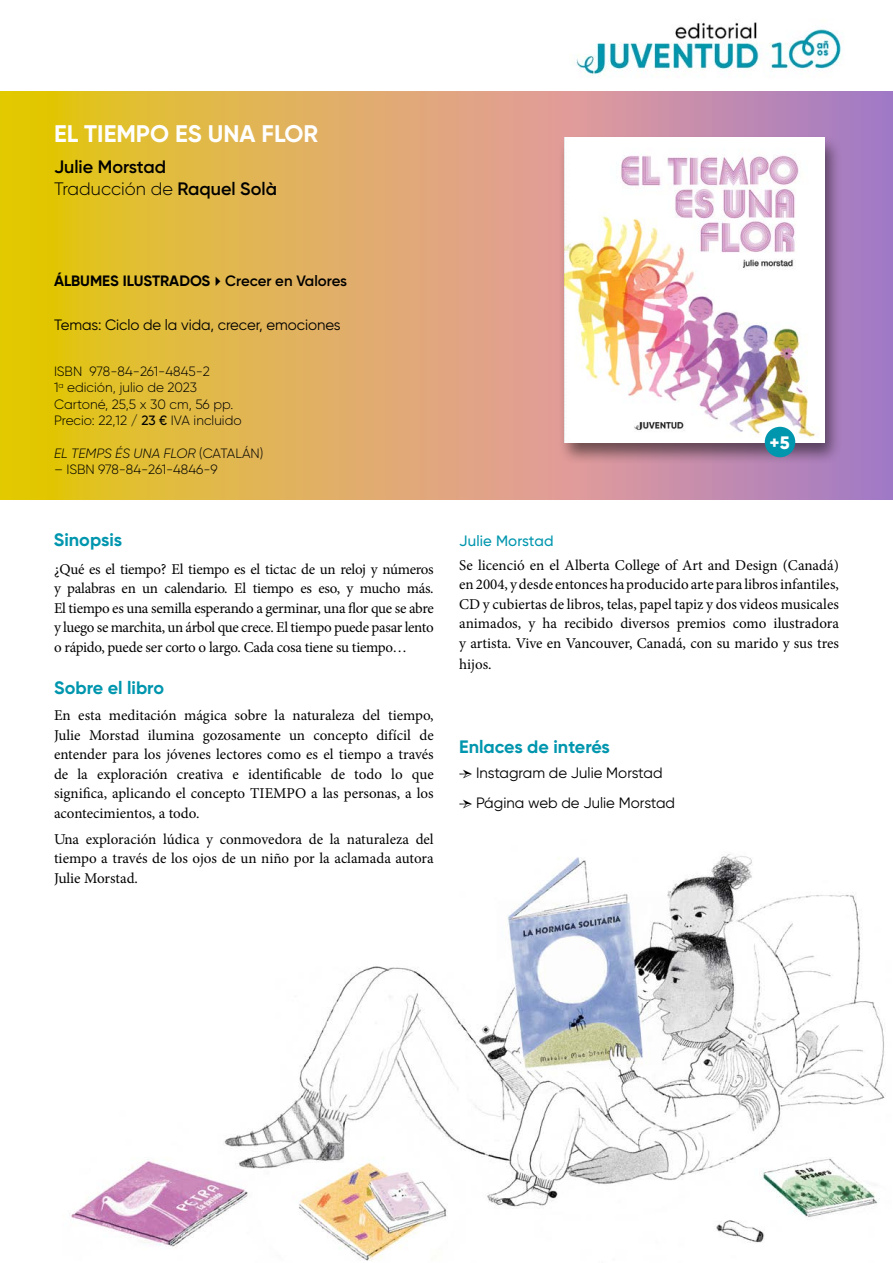
<style>
.page{position:relative;width:893px;height:1263px;background:#fff}
.page>*{position:absolute;margin:0;border:0;box-sizing:border-box;transform-origin:0 0}
.t1{font:700 24px "Gilroy";color:#fff}
.t2{font:700 18px "Gilroy";color:#0096ae}
.t3{font:600 18px/22.5px "Gilroy";color:#000}
.t4{font:800 18px "Gilroy";color:#fff}
.t5{font:15px/19.5px "Minion Pro";letter-spacing:-.005em;color:#000;text-align:justify}
.t6{font:15px "Gilroy";letter-spacing:-.005em;color:#000}
.t7{font:700 15px "Gilroy";color:#000}
.t8{font:500 15px "Gilroy";letter-spacing:.01em;color:#0096ae}
.t9{font:300 13.5px/16.5px "Gilroy";color:#000}
.t10{font:italic 300 13.5px "Gilroy";letter-spacing:-.005em;color:#000}
.s1{font-weight:300}
.s2{font-weight:600}
.s3{font-weight:500}
.s4{font-style:normal}
.s5{font-family:"Minion Pro"}
</style>
<div class="page">
<svg style="left:0;top:91px;width:893px;height:409px;background:#daab63"></svg>
<div style="left:558px;top:135px;width:284px;height:330px;background:#000;opacity:.5"></div>
<img style="left:565px;top:138px;width:259px;height:304px">
<div style="left:765px;top:427px;width:30px;height:30px;background:#0096ae;border-radius:50%"></div>
<img style="left:576px;top:22px;width:266px;height:54px">
<img style="left:69px;top:854px;width:816px;height:407px">
<h1 class="t1" style="left:54px;top:118px;width:266px">EL TIEMPO ES UNA FLOR</h1>
<p class="t3" style="left:54px;top:155px;width:225px">Julie Morstad<br><span class="s1">Traducción de</span> Raquel Solà</p>
<p class="t7" style="left:54px;top:271px;width:294px">ÁLBUMES ILUSTRADOS✔<span class="s2">Crecer en Valores</span></p>
<p class="t6" style="left:54px;top:315px;width:288px">Temas: Ciclo de la vida, crecer, emociones</p>
<p class="t9" style="left:54px;top:363px;width:189px">ISBN 978-84-261-4845-2<br>1<sup>a</sup> edición, julio de 2023<br>Cartoné, 25,5 x 30 cm, 56 pp.<br>Precio: 22,12 / <span class="s3">23 €</span> IVA incluido</p>
<p class="t10" style="left:54px;top:445px;width:211px">EL TEMPS ÉS UNA FLOR <span class="s4">(CATALÁN)</span></p>
<p class="t9" style="left:54px;top:461px;width:165px">– ISBN 978-84-261-4846-9</p>
<p class="t2" style="left:54px;top:528px;width:70px">Sinopsis</p>
<p class="t5" style="left:54px;top:559px;width:381px">¿Qué es el tiempo? El tiempo es el tictac de un reloj y números y palabras en un calendario. El tiempo es eso, y mucho más.<br>El tiempo es una semilla esperando a germinar, una flor que se abre y luego se marchita, un árbol que crece. El tiempo puede pasar lento o rápido, puede ser corto o largo. Cada cosa tiene su tiempo…</p>
<p class="t2" style="left:54px;top:677px;width:112px">Sobre el libro</p>
<p class="t5" style="left:54px;top:706px;width:381px">En esta meditación mágica sobre la naturaleza del tiempo, Julie Morstad ilumina gozosamente un concepto difícil de entender para los jóvenes lectores como es el tiempo a través de la exploración creativa e identificable de todo lo que significa, aplicando el concepto TIEMPO a las personas, a los acontecimientos, a todo.</p>
<p class="t5" style="left:54px;top:829px;width:381px">Una exploración lúdica y conmovedora de la naturaleza del tiempo a través de los ojos de un niño por la aclamada autora Julie Morstad.</p>
<p class="t4" style="left:770px;top:431px;width:21px">+5</p>
<p class="t8" style="left:459px;top:531px;width:96px">Julie Morstad</p>
<p class="t5" style="left:459px;top:555px;width:381px">Se licenció en el Alberta College of Art and Design (Canadá) en 2004, y desde entonces ha producido arte para libros infantiles, CD y cubiertas de libros, telas, papel tapiz y dos videos musicales animados, y ha recibido diversos premios como ilustradora y artista. Vive en Vancouver, Canadá, con su marido y sus tres</p>
<p class="t5" style="left:459px;top:654px;width:34px">hijos.</p>
<p class="t2" style="left:459px;top:735px;width:152px">Enlaces de interés</p>
<p class="t6" style="left:459px;top:764px;width:205px"><span class="s5">→</span> Instagram de Julie Morstad</p>
<p class="t6" style="left:459px;top:793px;width:217px"><span class="s5">→</span> Página web de Julie Morstad</p>
</div>
